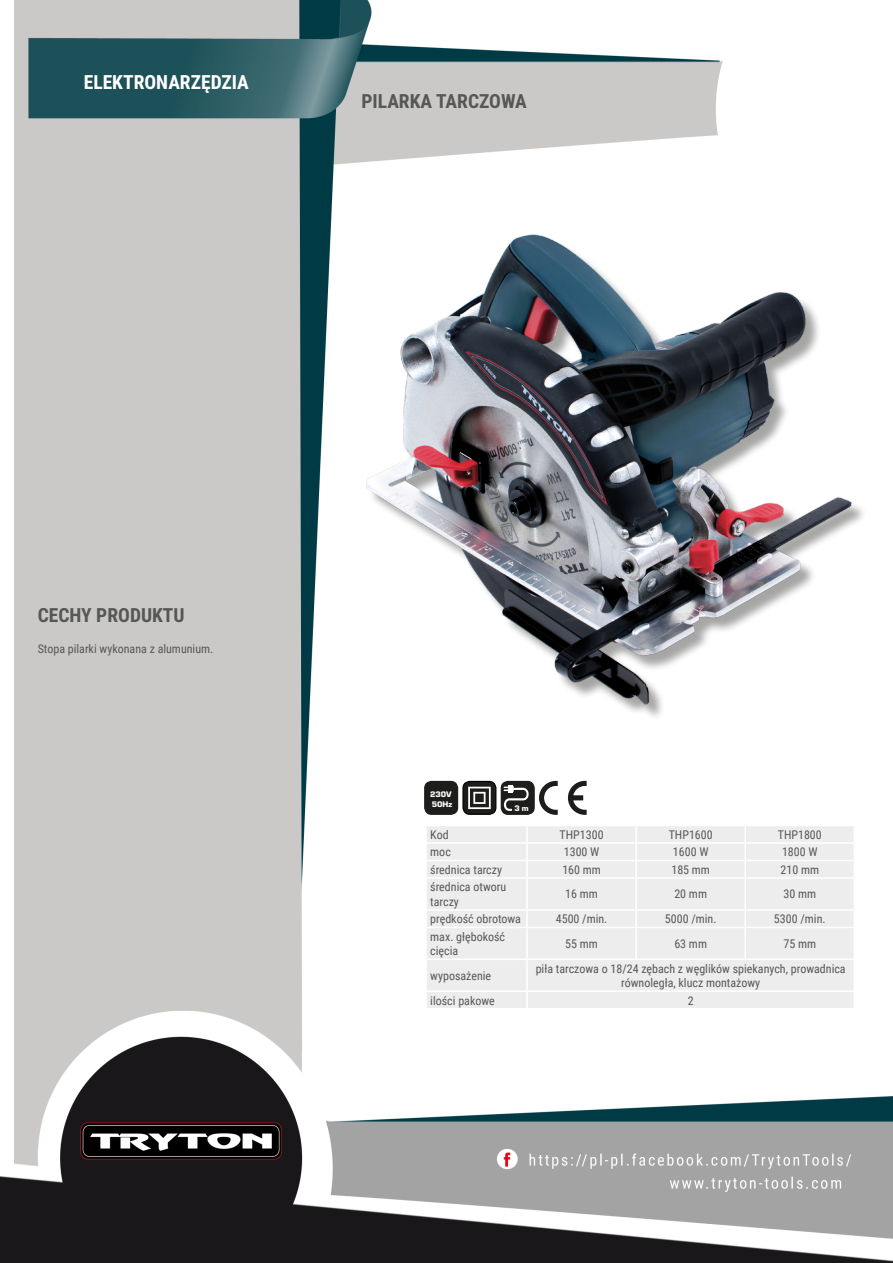
<style>
.page{position:relative;width:893px;height:1263px;background:#fff}
.page>*{position:absolute;margin:0;border:0;box-sizing:border-box;transform-origin:0 0}
.Center{font:700 19.5px "Roboto Condensed";color:#fff}
.Lewo_bez_dzielenia{font:700 19.5px "Roboto Condensed";color:#575756}
.MateriaĹ__CECHY{font:700 19.5px "Roboto Condensed";color:#575756}
.Ĺšrodek{font:12px/14.4px "Roboto Condensed";color:#575756;text-align:center}
.Lewa{font:12px/14.4px "Roboto Condensed";color:#575756}
.Opisy{font:12px "Roboto Condensed";color:#575756}
.t1{font:900 8.4px/9.6px "Eurostile TOT";color:#fff}
</style>
<div class="page">
<img style="left:0;top:0;width:893px;height:1263px">
<div style="left:369px;top:237px;width:499px;height:484px;background:#fff"></div>
<img style="left:366px;top:235px;width:485px;height:469px">
<div style="left:427px;top:826px;width:427px;height:182px;background:#ededed"></div>
<svg style="left:425px;top:826px;width:2px;height:51px"></svg>
<hr style="left:425px;top:879px;width:2px;height:30px;background:#fff">
<svg style="left:425px;top:911px;width:2px;height:16px"></svg>
<hr style="left:425px;top:928px;width:2px;height:30px;background:#fff">
<hr style="left:425px;top:960px;width:2px;height:30px;background:#fff">
<svg style="left:425px;top:992px;width:2px;height:16px"></svg>
<svg style="left:526px;top:826px;width:2px;height:51px"></svg>
<hr style="left:526px;top:879px;width:2px;height:30px;background:#fff">
<svg style="left:526px;top:911px;width:2px;height:16px"></svg>
<hr style="left:526px;top:928px;width:2px;height:30px;background:#fff">
<hr style="left:526px;top:960px;width:2px;height:30px;background:#fff">
<svg style="left:526px;top:992px;width:2px;height:16px"></svg>
<svg style="left:635px;top:826px;width:2px;height:51px"></svg>
<hr style="left:635px;top:879px;width:2px;height:30px;background:#fff">
<svg style="left:635px;top:911px;width:2px;height:16px"></svg>
<hr style="left:635px;top:928px;width:2px;height:30px;background:#fff">
<svg style="left:744px;top:826px;width:2px;height:51px"></svg>
<hr style="left:744px;top:879px;width:2px;height:30px;background:#fff">
<svg style="left:744px;top:911px;width:2px;height:16px"></svg>
<hr style="left:744px;top:928px;width:2px;height:30px;background:#fff">
<svg style="left:854px;top:826px;width:1px;height:51px"></svg>
<hr style="left:854px;top:879px;width:1px;height:30px;background:#fff">
<svg style="left:854px;top:911px;width:1px;height:16px"></svg>
<hr style="left:854px;top:928px;width:1px;height:30px;background:#fff">
<hr style="left:854px;top:960px;width:1px;height:30px;background:#fff">
<svg style="left:854px;top:992px;width:1px;height:16px"></svg>
<hr style="left:425px;top:825px;width:102px;height:1px;background:#fff">
<hr style="left:527px;top:825px;width:109px;height:1px;background:#fff">
<hr style="left:636px;top:825px;width:109px;height:1px;background:#fff">
<hr style="left:745px;top:825px;width:110px;height:1px;background:#fff">
<hr style="left:425px;top:842px;width:102px;height:2px;background:#fff">
<hr style="left:527px;top:842px;width:109px;height:2px;background:#fff">
<hr style="left:636px;top:842px;width:109px;height:2px;background:#fff">
<hr style="left:745px;top:842px;width:110px;height:2px;background:#fff">
<hr style="left:425px;top:860px;width:102px;height:1px;background:#fff">
<hr style="left:527px;top:860px;width:109px;height:1px;background:#fff">
<hr style="left:636px;top:860px;width:109px;height:1px;background:#fff">
<hr style="left:745px;top:860px;width:110px;height:1px;background:#fff">
<hr style="left:425px;top:877px;width:102px;height:2px;background:#fff">
<hr style="left:527px;top:877px;width:109px;height:2px;background:#fff">
<hr style="left:636px;top:877px;width:109px;height:2px;background:#fff">
<hr style="left:745px;top:877px;width:110px;height:2px;background:#fff">
<hr style="left:425px;top:909px;width:102px;height:2px;background:#fff">
<hr style="left:527px;top:909px;width:109px;height:2px;background:#fff">
<hr style="left:636px;top:909px;width:109px;height:2px;background:#fff">
<hr style="left:745px;top:909px;width:110px;height:2px;background:#fff">
<hr style="left:425px;top:927px;width:102px;height:1px;background:#fff">
<hr style="left:527px;top:927px;width:109px;height:1px;background:#fff">
<hr style="left:636px;top:927px;width:109px;height:1px;background:#fff">
<hr style="left:745px;top:927px;width:110px;height:1px;background:#fff">
<hr style="left:425px;top:958px;width:102px;height:2px;background:#fff">
<hr style="left:527px;top:958px;width:109px;height:2px;background:#fff">
<hr style="left:636px;top:958px;width:109px;height:2px;background:#fff">
<hr style="left:745px;top:958px;width:110px;height:2px;background:#fff">
<hr style="left:425px;top:990px;width:102px;height:2px;background:#fff">
<hr style="left:527px;top:990px;width:109px;height:2px;background:#fff">
<hr style="left:636px;top:990px;width:109px;height:2px;background:#fff">
<hr style="left:745px;top:990px;width:110px;height:2px;background:#fff">
<hr style="left:425px;top:1008px;width:102px;height:1px;background:#fff">
<hr style="left:527px;top:1008px;width:109px;height:1px;background:#fff">
<hr style="left:636px;top:1008px;width:109px;height:1px;background:#fff">
<hr style="left:745px;top:1008px;width:110px;height:1px;background:#fff">
<div style="left:425px;top:781px;width:33px;height:33px;background:#1d1d1b;border-radius:7px"></div>
<div style="left:424px;top:781px;width:34px;height:34px;border:1px solid #1d1d1b;border-radius:7px"></div>
<div style="left:463px;top:781px;width:33px;height:33px;background:#1d1d1b;border-radius:7px"></div>
<div style="left:462px;top:781px;width:34px;height:34px;border:1px solid #000;border-radius:7px"></div>
<svg style="left:468px;top:787px;width:23px;height:22px"></svg>
<div style="left:501px;top:781px;width:33px;height:33px;background:#1d1d1b;border-radius:7px"></div>
<div style="left:501px;top:781px;width:34px;height:34px;border:1px solid #1d1d1b;border-radius:7px"></div>
<svg style="left:504px;top:785px;width:25px;height:26px"></svg>
<svg style="left:568px;top:781px;width:19px;height:34px"></svg>
<svg style="left:539px;top:781px;width:19px;height:34px"></svg>
<p class="Center" style="left:84px;top:69px;width:167px">ELEKTRONARZĘDZIA</p>
<p class="Lewo_bez_dzielenia" style="left:361px;top:88px;width:167px">PILARKA TARCZOWA</p>
<p class="MateriaĹ__CECHY" style="left:38px;top:601px;width:148px">CECHY PRODUKTU</p>
<p class="Opisy" style="left:38px;top:640px;width:177px">Stopa pilarki wykonana z alumunium.</p>
<p class="t1" style="left:430px;top:789px;width:24px">230V<br>50Hz</p>
<p class="t1" style="left:514px;top:804px;width:16px">3 m</p>
<p class="Lewa" style="left:430px;top:827px;width:20px">Kod</p>
<p class="Ĺšrodek" style="left:560px;top:827px;width:46px">THP1300</p>
<p class="Ĺšrodek" style="left:669px;top:827px;width:46px">THP1600</p>
<p class="Ĺšrodek" style="left:778px;top:827px;width:46px">THP1800</p>
<p class="Lewa" style="left:430px;top:844px;width:22px">moc</p>
<p class="Ĺšrodek" style="left:564px;top:844px;width:37px">1300 W</p>
<p class="Ĺšrodek" style="left:673px;top:844px;width:37px">1600 W</p>
<p class="Ĺšrodek" style="left:782px;top:844px;width:37px">1800 W</p>
<p class="Lewa" style="left:430px;top:862px;width:73px">średnica tarczy</p>
<p class="Ĺšrodek" style="left:562px;top:862px;width:40px">160 mm</p>
<p class="Ĺšrodek" style="left:671px;top:862px;width:40px">185 mm</p>
<p class="Ĺšrodek" style="left:780px;top:862px;width:40px">210 mm</p>
<p class="Lewa" style="left:430px;top:879px;width:78px">średnica otworu tarczy</p>
<p class="Ĺšrodek" style="left:565px;top:886px;width:34px">16 mm</p>
<p class="Ĺšrodek" style="left:674px;top:886px;width:34px">20 mm</p>
<p class="Ĺšrodek" style="left:783px;top:886px;width:34px">30 mm</p>
<p class="Lewa" style="left:430px;top:911px;width:92px">prędkość obrotowa</p>
<p class="Ĺšrodek" style="left:556px;top:911px;width:53px">4500 /min.</p>
<p class="Ĺšrodek" style="left:665px;top:911px;width:53px">5000 /min.</p>
<p class="Ĺšrodek" style="left:774px;top:911px;width:53px">5300 /min.</p>
<p class="Lewa" style="left:430px;top:929px;width:76px">max. głębokość cięcia</p>
<p class="Ĺšrodek" style="left:565px;top:936px;width:34px">55 mm</p>
<p class="Ĺšrodek" style="left:674px;top:936px;width:34px">63 mm</p>
<p class="Ĺšrodek" style="left:783px;top:936px;width:34px">75 mm</p>
<p class="Lewa" style="left:430px;top:968px;width:62px">wyposażenie</p>
<p class="Ĺšrodek" style="left:536px;top:961px;width:311px">piła tarczowa o 18/24 zębach z węglików spiekanych, prowadnica równoległa, klucz montażowy</p>
<p class="Lewa" style="left:430px;top:992px;width:66px">ilości pakowe</p>
<p class="Ĺšrodek" style="left:688px;top:992px;width:7px">2</p>
</div>
